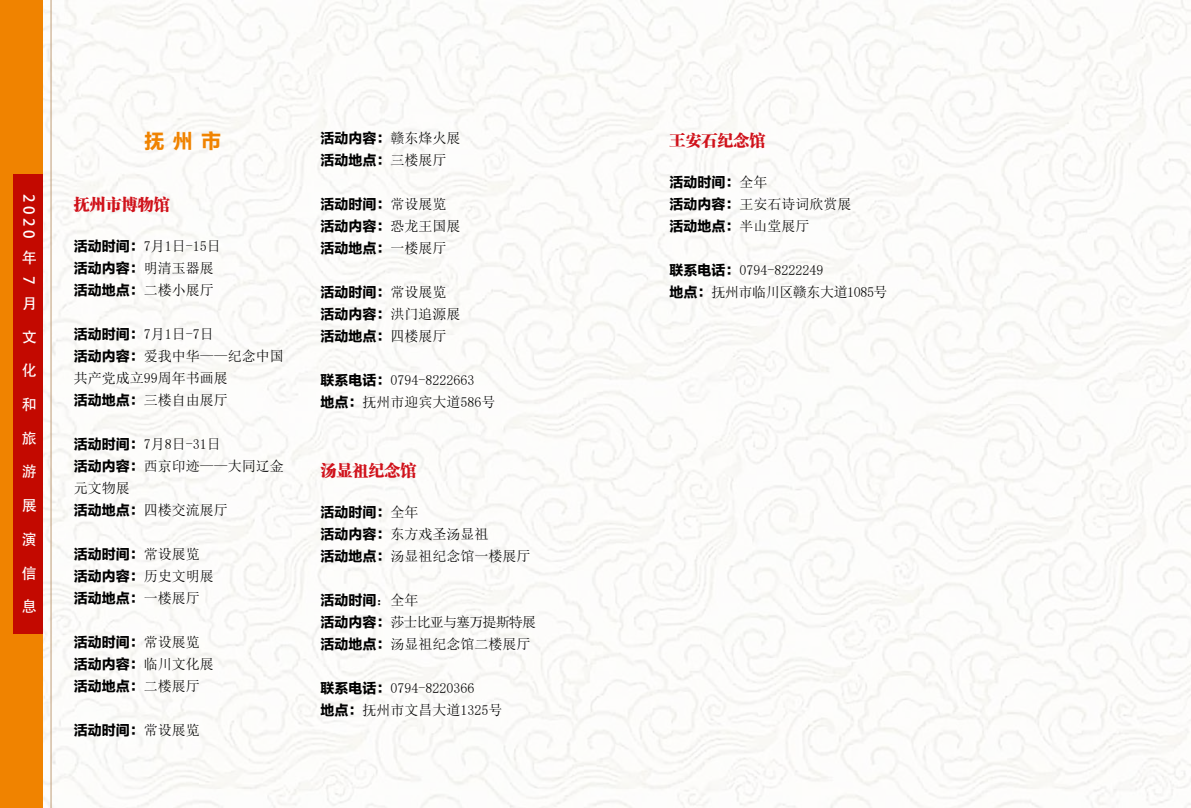
<style>
.page{position:relative;width:1191px;height:808px;background:#fff}
.page>*{position:absolute;margin:0;border:0;box-sizing:border-box;transform-origin:0 0}
.t1{font:20px "FZLTDHK GBK1 0";color:#f08300}
.t2{font:16px "FZCSK GBK1 0";color:#d0121b}
.t3{font:15px "Adobe Heiti Std";color:#fff}
.t4{font:14px/22px "Sim Sun";color:#000}
.t5{font:14px/22px "FZLTDHK GBK1 0";color:#000}
.t6{font:14px/22px "Sim Sun";letter-spacing:-.03em;color:#000}
.t7{font:14px/22px "Sim Sun";letter-spacing:-.06em;color:#000}
.s1{font-family:"FZLTDHK GBK1 0"}
.s2{font-family:"Sim Sun"}
</style>
<div class="page">
<div style="left:0;top:0;width:43px;height:808px;background:#f08300"></div>
<div style="left:13px;top:174px;width:30px;height:460px;background:#c30900"></div>
<hr style="left:51px;top:0;width:1px;height:808px;background:#bf9c76">
<p class="t3" style="left:38px;top:194px;width:46px;rotate:90deg">2020</p>
<p class="t3" style="left:22px;top:249px;width:16px">年</p>
<p class="t3" style="left:38px;top:276px;width:10px;rotate:90deg">7</p>
<p class="t3" style="left:22px;top:294px;width:14px">月</p>
<p class="t3" style="left:22px;top:328px;width:16px">文</p>
<p class="t3" style="left:22px;top:362px;width:16px">化</p>
<p class="t3" style="left:22px;top:395px;width:15px">和</p>
<p class="t3" style="left:22px;top:429px;width:16px">旅</p>
<p class="t3" style="left:22px;top:463px;width:16px">游</p>
<p class="t3" style="left:22px;top:497px;width:16px">展</p>
<p class="t3" style="left:22px;top:530px;width:15px">演</p>
<p class="t3" style="left:22px;top:564px;width:15px">信</p>
<p class="t3" style="left:22px;top:598px;width:16px">息</p>
<h1 class="t1" style="left:144px;top:130px;width:78px">抚州市</h1>
<p class="t2" style="left:74px;top:195px;width:98px">抚州市博物馆</p>
<p class="t4" style="left:74px;top:235px;width:149px"><span class="s1">活动时间：</span>7月1日-15日</p>
<p class="t5" style="left:74px;top:258px;width:142px">活动内容：<span class="s2">明清玉器展</span>活动地点：<span class="s2">二楼小展厅</span></p>
<p class="t4" style="left:74px;top:323px;width:212px"><span class="s1">活动时间：</span>7月1日-7日<br><span class="s1">活动内容：</span>爱我中华——纪念中国共产党成立99周年书画展<br><span class="s1">活动地点：</span>三楼自由展厅</p>
<p class="t4" style="left:74px;top:433px;width:212px"><span class="s1">活动时间：</span>7月8日-31日<br><span class="s1">活动内容：</span>西京印迹——大同辽金元文物展<br><span class="s1">活动地点：</span>四楼交流展厅</p>
<p class="t5" style="left:74px;top:544px;width:142px">活动时间：<span class="s2">常设展览</span>活动内容：<span class="s2">历史文明展</span>活动地点：<span class="s2">一楼展厅</span></p>
<p class="t5" style="left:74px;top:632px;width:142px">活动时间：<span class="s2">常设展览</span>活动内容：<span class="s2">临川文化展</span>活动地点：<span class="s2">二楼展厅</span></p>
<p class="t5" style="left:74px;top:720px;width:128px">活动时间：<span class="s2">常设展览</span></p>
<p class="t5" style="left:320px;top:128px;width:141px">活动内容：<span class="s2">赣东烽火展</span>活动地点：<span class="s2">三楼展厅</span></p>
<p class="t5" style="left:320px;top:194px;width:141px">活动时间：<span class="s2">常设展览</span>活动内容：<span class="s2">恐龙王国展</span>活动地点：<span class="s2">一楼展厅</span></p>
<p class="t5" style="left:320px;top:282px;width:141px">活动时间：<span class="s2">常设展览</span>活动内容：<span class="s2">洪门追源展</span>活动地点：<span class="s2">四楼展厅</span></p>
<p class="t4" style="left:320px;top:369px;width:176px"><span class="s1">联系电话：</span>0794-8222663<br><span class="s1">地点：</span>抚州市迎宾大道586号</p>
<p class="t2" style="left:320px;top:461px;width:97px">汤显祖纪念馆</p>
<p class="t5" style="left:320px;top:502px;width:99px">活动时间：<span class="s2">全年</span></p>
<p class="t4" style="left:320px;top:523px;width:212px"><span class="s1">活动内容：</span>东方戏圣汤显祖<br><span class="s1">活动地点：</span>汤显祖纪念馆一楼展厅</p>
<p class="t5" style="left:320px;top:590px;width:99px">活动时间<span class="s2">：全年</span></p>
<p class="t7" style="left:320px;top:611px;width:217px"><span class="s1">活动内容：</span>莎士比亚与塞万提斯特展<span class="s1">活动地点：</span>汤显祖纪念馆二楼展厅</p>
<p class="t4" style="left:320px;top:677px;width:183px"><span class="s1">联系电话：</span>0794-8220366<br><span class="s1">地点：</span>抚州市文昌大道1325号</p>
<p class="t2" style="left:669px;top:131px;width:97px">王安石纪念馆</p>
<p class="t5" style="left:669px;top:172px;width:99px">活动时间：<span class="s2">全年</span></p>
<p class="t4" style="left:669px;top:193px;width:183px"><span class="s1">活动内容：</span>王安石诗词欣赏展</p>
<p class="t5" style="left:669px;top:216px;width:141px">活动地点：<span class="s2">半山堂展厅</span></p>
<p class="t6" style="left:669px;top:259px;width:220px"><span class="s1">联系电话：</span>0794-8222249<br><span class="s1">地点：</span>抚州市临川区赣东大道1085号</p>
</div>
